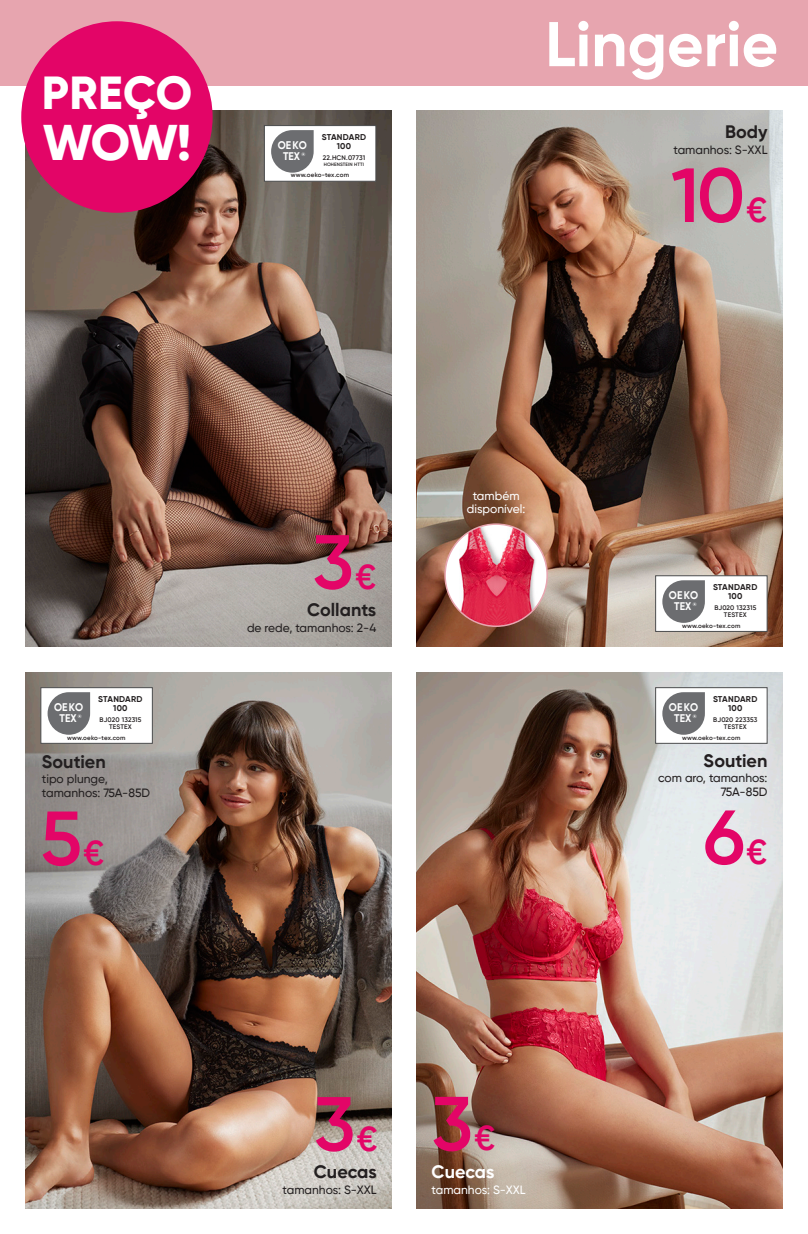
<style>
.page{position:relative;width:808px;height:1234px;background:#fff}
.page>*{position:absolute;margin:0;border:0;box-sizing:border-box;transform-origin:0 0}
.PEPCO2_price{font:600 76.5px "Gilroy";color:#e30567}
.belka_gilroy_12_pt{font:700 63px "Gilroy";color:#fff}
.t1{font:800 49.95px "Gilroy";color:#fff}
.t2{font:800 46.2px "Gilroy";letter-spacing:.005em;color:#fff}
.PEPCO2_fraction_currency{font:600 34.5px "Gilroy";color:#e30567}
.PEPCO_name{font:700 18px "Gilroy";color:#231f20}
.PEPCO_name-2{font:700 18px "Gilroy";letter-spacing:-.005em;color:#fff}
.PEPCO_descr{font:500 12px/13.5px "Gilroy";color:#231f20}
.PEPCO_descr-2{font:500 12px/13.5px "Gilroy";color:#fff;text-align:center}
.t3{font:700 11.1px/10.9px "Gilroy";color:#fff;text-align:center;scale:.92 1}
.PEPCO_descr-3{font:700 8.4px "Gilroy";letter-spacing:.03em;color:#231f20}
.PEPCO_descr-4{font:600 6.6px "Gilroy";letter-spacing:.025em;color:#231f20}
.PEPCO_descr-5{font:600 6.3px "Gilroy";letter-spacing:.03em;color:#231f20}
.t4{font:700 4.95px "Gilroy";color:#fff}
.PEPCO_descr-6{font:600 4.8px "Gilroy";letter-spacing:.03em;color:#231f20}
</style>
<div class="page">
<div style="left:0;top:0;width:808px;height:85px;background:#e7a5af"></div>
<img style="left:417px;top:111px;width:365px;height:535px">
<img style="left:26px;top:111px;width:365px;height:535px">
<img style="left:417px;top:672px;width:365px;height:536px">
<img style="left:26px;top:672px;width:365px;height:536px">
<div style="left:21px;top:21px;width:192px;height:192px;background:#e30567;border-radius:50%"></div>
<img style="left:445px;top:524px;width:102px;height:102px;border-radius:51px">
<div style="left:444px;top:523px;width:104px;height:104px;border:2px solid #e7a5af;border-radius:50%"></div>
<div style="left:264px;top:125px;width:112px;height:57px;background:#fff;border:1px solid #4b4c4d"></div>
<div style="left:271px;top:130px;width:43px;height:43px;background:#6c6d70;border-radius:21px"></div>
<div style="left:655px;top:575px;width:112px;height:56px;background:#fff;border:1px solid #4b4c4d"></div>
<div style="left:662px;top:580px;width:43px;height:42px;background:#6c6d70;border-radius:21px"></div>
<div style="left:40px;top:687px;width:113px;height:56px;background:#fff;border:1px solid #4b4c4d"></div>
<div style="left:48px;top:692px;width:42px;height:42px;background:#6c6d70;border-radius:21px"></div>
<div style="left:655px;top:687px;width:112px;height:56px;background:#fff;border:1px solid #4b4c4d"></div>
<div style="left:662px;top:692px;width:43px;height:42px;background:#6c6d70;border-radius:21px"></div>
<p class="t2" style="left:42px;top:64px;width:152px">PREÇO</p>
<p class="t1" style="left:43px;top:111px;width:150px">WOW!</p>
<p class="PEPCO_descr-3" style="left:322px;top:132px;width:46px">STANDARD</p>
<p class="PEPCO_descr-3" style="left:337px;top:141px;width:16px">100</p>
<p class="PEPCO_descr-4" style="left:323px;top:153px;width:44px">22.HCN.07731</p>
<p class="PEPCO_descr-6" style="left:324px;top:162px;width:42px">HOHENSTEIN HTTI</p>
<p class="PEPCO_descr-5" style="left:291px;top:171px;width:60px">www.oeko-tex.com</p>
<p class="t3" style="left:278px;top:140px;width:33px">OEKO<br>TEX</p>
<p class="t4" style="left:301px;top:151px;width:5px">®</p>
<p class="belka_gilroy_12_pt" style="left:545px;top:5px;width:234px">Lingerie</p>
<p class="PEPCO_name" style="left:725px;top:120px;width:44px">Body</p>
<p class="PEPCO_descr" style="left:673px;top:143px;width:96px">tamanhos: S-XXL</p>
<p class="PEPCO2_price" style="left:671px;top:148px;width:76px">10</p>
<p class="PEPCO2_fraction_currency" style="left:746px;top:188px;width:22px">€</p>
<p class="PEPCO_descr-2" style="left:467px;top:488px;width:60px">também disponível:</p>
<p class="PEPCO2_price" style="left:312px;top:514px;width:43px">3</p>
<p class="PEPCO2_fraction_currency" style="left:355px;top:555px;width:22px">€</p>
<p class="PEPCO_name" style="left:307px;top:598px;width:71px">Collants</p>
<p class="PEPCO_descr" style="left:247px;top:620px;width:131px">de rede, tamanhos: 2-4</p>
<p class="PEPCO_descr-3" style="left:713px;top:582px;width:46px">STANDARD</p>
<p class="PEPCO_descr-3" style="left:728px;top:591px;width:16px">100</p>
<p class="PEPCO_descr-4" style="left:714px;top:603px;width:43px">BJ020 132315</p>
<p class="PEPCO_descr-4" style="left:724px;top:610px;width:24px">TESTEX</p>
<p class="PEPCO_descr-5" style="left:682px;top:621px;width:60px">www.oeko-tex.com</p>
<p class="t3" style="left:669px;top:590px;width:33px">OEKO<br>TEX</p>
<p class="t4" style="left:693px;top:600px;width:5px">®</p>
<p class="PEPCO_descr-3" style="left:98px;top:694px;width:46px">STANDARD</p>
<p class="PEPCO_descr-3" style="left:113px;top:702px;width:16px">100</p>
<p class="PEPCO_descr-4" style="left:100px;top:715px;width:43px">BJ020 132315</p>
<p class="PEPCO_descr-4" style="left:109px;top:722px;width:24px">TESTEX</p>
<p class="PEPCO_descr-5" style="left:67px;top:733px;width:60px">www.oeko-tex.com</p>
<p class="t3" style="left:54px;top:701px;width:33px">OEKO<br>TEX</p>
<p class="t4" style="left:78px;top:712px;width:5px">®</p>
<p class="PEPCO_descr-3" style="left:713px;top:694px;width:46px">STANDARD</p>
<p class="PEPCO_descr-3" style="left:728px;top:702px;width:16px">100</p>
<p class="PEPCO_descr-4" style="left:713px;top:715px;width:46px">BJ020 223353</p>
<p class="PEPCO_descr-4" style="left:724px;top:722px;width:24px">TESTEX</p>
<p class="PEPCO_descr-5" style="left:682px;top:733px;width:60px">www.oeko-tex.com</p>
<p class="t3" style="left:669px;top:701px;width:33px">OEKO<br>TEX</p>
<p class="t4" style="left:693px;top:712px;width:5px">®</p>
<p class="PEPCO_name" style="left:42px;top:749px;width:65px">Soutien</p>
<p class="PEPCO_descr" style="left:42px;top:772px;width:110px">tipo plunge, tamanhos: 75A-85D</p>
<p class="PEPCO_name" style="left:703px;top:749px;width:65px">Soutien</p>
<p class="PEPCO_descr" style="left:658px;top:771px;width:111px;text-align:right">com aro, tamanhos:<br>75A-85D</p>
<p class="PEPCO2_price" style="left:40px;top:790px;width:43px">5</p>
<p class="PEPCO2_fraction_currency" style="left:84px;top:831px;width:22px">€</p>
<p class="PEPCO2_price" style="left:703px;top:789px;width:43px">6</p>
<p class="PEPCO2_fraction_currency" style="left:746px;top:830px;width:22px">€</p>
<p class="PEPCO2_price" style="left:314px;top:1076px;width:43px">3</p>
<p class="PEPCO2_fraction_currency" style="left:357px;top:1116px;width:22px">€</p>
<p class="PEPCO2_price" style="left:432px;top:1075px;width:43px">3</p>
<p class="PEPCO2_fraction_currency" style="left:474px;top:1116px;width:22px">€</p>
<p class="PEPCO_name" style="left:314px;top:1160px;width:64px">Cuecas</p>
<p class="PEPCO_descr" style="left:283px;top:1182px;width:96px">tamanhos: S-XXL</p>
<p class="PEPCO_name-2" style="left:432px;top:1160px;width:64px">Cuecas</p>
<p class="PEPCO_descr-2" style="left:432px;top:1182px;width:96px">tamanhos: S-XXL</p>
</div>
